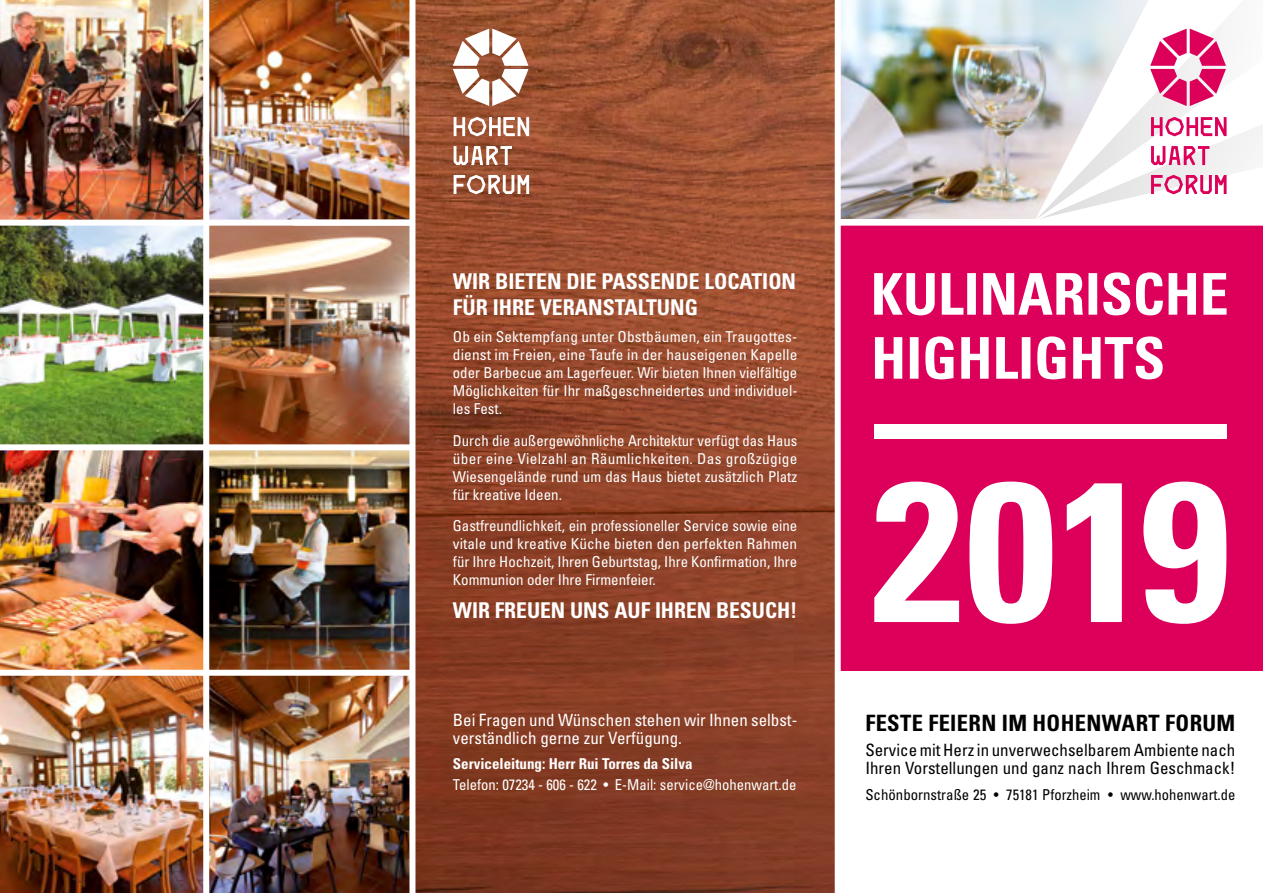
<style>
.page{position:relative;width:1263px;height:893px;background:#fff}
.page>*{position:absolute;margin:0;border:0;box-sizing:border-box;transform-origin:0 0}
.t1{font:700 condensed 22.5px "Univers";letter-spacing:.015em;color:#000}
.t2{font:700 condensed 21.75px/26.1px "Univers";color:#fff}
.t3{font:condensed 16.95px "Univers LT Std";color:#000}
.t4{font:condensed 16.95px/18px "Univers LT Std";color:#fff}
.t5{font:condensed 15px/18px "Univers LT Std";color:#fff;text-align:justify}
.t6{font:condensed 15px "Univers LT Std";color:#000}
.t7{font:700 condensed 15px "Univers LT Std";color:#fff}
</style>
<div class="page">
<div style="left:836px;top:225px;width:427px;height:446px;background:#dd005b"></div>
<svg style="left:875px;top:336px;width:288px;height:43px"></svg>
<svg style="left:874px;top:272px;width:352px;height:43px"></svg>
<div style="left:874px;top:424px;width:353px;height:15px;background:#fff"></div>
<svg style="left:874px;top:482px;width:352px;height:142px;fill:#fff"></svg>
<img style="left:0;top:226px;width:409px;height:218px">
<img style="left:0;top:450px;width:409px;height:443px">
<img style="left:0;top:0;width:409px;height:220px">
<div style="left:293px;top:220px;width:970px;height:6px;background:#fff"></div>
<img style="left:415px;top:0;width:420px;height:893px">
<img style="left:841px;top:0;width:195px;height:219px">
<svg style="left:1036px;top:0;width:186px;height:219px"></svg>
<svg style="left:1150px;top:29px;width:76px;height:77px"></svg>
<svg style="left:1039px;top:117px;width:224px;height:102px"></svg>
<div style="left:203px;top:0;width:6px;height:893px;background:#fff"></div>
<div style="left:835px;top:0;width:6px;height:893px;background:#fff"></div>
<div style="left:0;top:670px;width:412px;height:6px;background:#fff"></div>
<svg style="left:453px;top:29px;width:75px;height:77px"></svg>
<svg style="left:454px;top:146px;width:58px;height:19px"></svg>
<svg style="left:454px;top:117px;width:75px;height:19px"></svg>
<svg style="left:454px;top:175px;width:75px;height:19px"></svg>
<p class="t2" style="left:453px;top:268px;width:345px">WIR BIETEN DIE PASSENDE LOCATION<br>FÜR IHRE VERANSTALTUNG</p>
<p class="t5" style="left:453px;top:328px;width:346px">Ob ein Sektempfang unter Obstbäumen, ein Traugottes&shy;dienst im Freien, eine Taufe in der hauseigenen Kapelle oder Barbecue am Lagerfeuer. Wir bieten Ihnen vielfältige Möglichkeiten für Ihr maßgeschneidertes und individuel&shy;les Fest.</p>
<p class="t5" style="left:453px;top:431px;width:346px">Durch die außergewöhnliche Architektur verfügt das Haus über eine Vielzahl an Räumlichkeiten. Das großzügige Wiesengelände rund um das Haus bietet zusätzlich Platz für kreative Ideen.</p>
<p class="t5" style="left:453px;top:517px;width:346px">Gastfreundlichkeit, ein professioneller Service sowie eine vitale und kreative Küche bieten den perfekten Rahmen für Ihre Hochzeit, Ihren Geburtstag, Ihre Konfirmation, Ihre Kommunion oder Ihre Firmenfeier.</p>
<p class="t2" style="left:453px;top:597px;width:346px">WIR FREUEN UNS AUF IHREN BESUCH!</p>
<p class="t4" style="left:453px;top:710px;width:346px">Bei Fragen und Wünschen stehen wir Ihnen selbst&shy;verständlich gerne zur Verfügung.</p>
<p class="t7" style="left:453px;top:755px;width:241px">Serviceleitung: Herr Rui Torres da Silva</p>
<p class="t5" style="left:453px;top:775px;width:345px">Telefon: 07234 - 606 - 622 • E-Mail: service@hohenwart.de</p>
<p class="t1" style="left:865px;top:709px;width:371px">FESTE FEIERN IM HOHENWART FORUM</p>
<p class="t3" style="left:865px;top:739px;width:371px">Service mit Herz in unverwechselbarem Ambiente nach</p>
<p class="t3" style="left:865px;top:757px;width:371px">Ihren Vorstellungen und ganz nach Ihrem Geschmack!</p>
<p class="t6" style="left:865px;top:785px;width:371px">Schönbornstraße 25 • 75181 Pforzheim • www.hohenwart.de</p>
</div>
